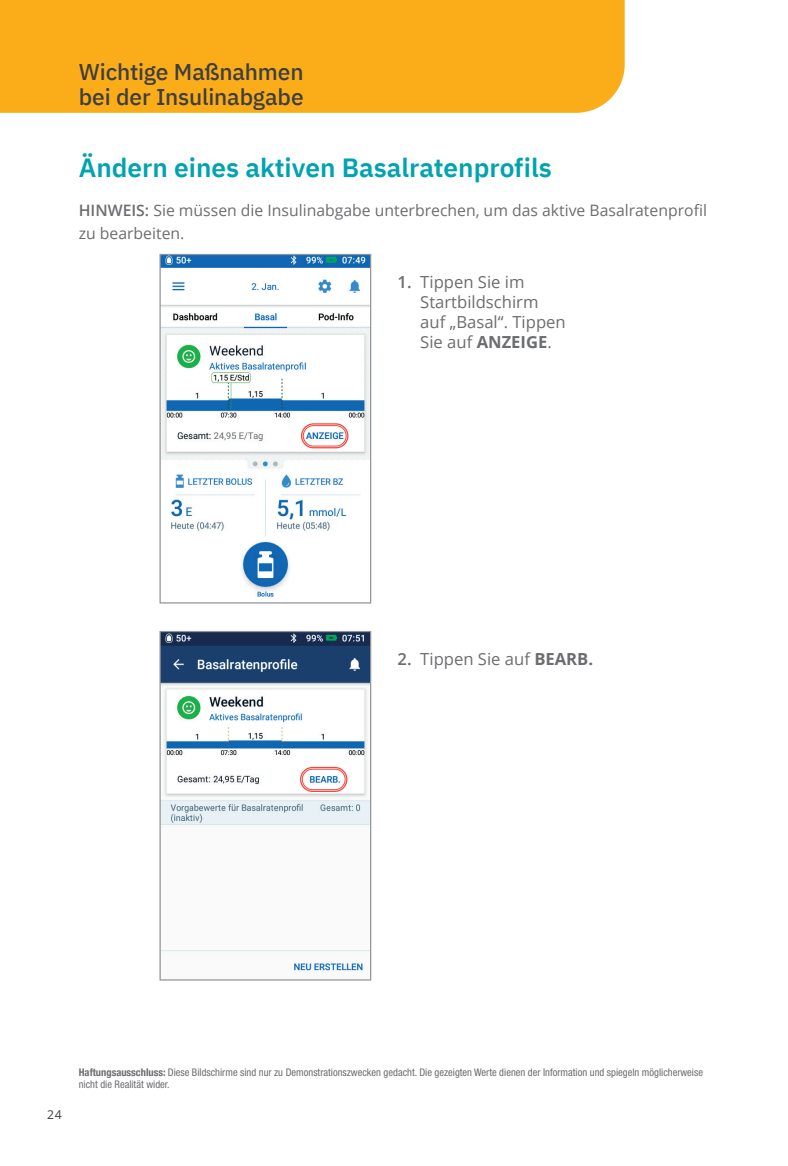
<style>
.page{position:relative;width:788px;height:1166px;background:#fff}
.page>*{position:absolute;margin:0;border:0;box-sizing:border-box;transform-origin:0 0}
.Headline{font:600 26.25px "IBM Plex Sans";color:#00a3ae}
.Header_Small_Left{font:500 22.75px/25.4px "IBM Plex Sans";letter-spacing:-.005em;color:#3e3e3f}
.t1{font:16.62px/20.1px "Open Sans";color:#6c6d70}
.t2{font:15.75px/22.8px "Open Sans";color:#6c6d70}
.t3{font:12.25px "Open Sans";color:#3e3e3f}
.Legal_copy{font:condensed 10.5px/12.6px "Helvetica Neue LT Std";color:#6c6d70}
.s1{font-weight:600}
.s2{font-weight:700}
.s3{font-family:"Helvetica Neue";font-weight:700}
</style>
<div class="page">
<div style="left:0;top:0;width:624px;height:113px;background:#faad19"></div>
<img style="left:161px;top:256px;width:208px;height:341px">
<div style="left:159px;top:254px;width:212px;height:349px;border:1px solid #939598"></div>
<div style="left:301px;top:423px;width:47px;height:25px;border:1px solid #ef473c;border-radius:12px"></div>
<div style="left:303px;top:425px;width:43px;height:21px;border:1px solid #ef473c;border-radius:10px"></div>
<img style="left:161px;top:633px;width:208px;height:339px">
<div style="left:159px;top:631px;width:212px;height:349px;border:1px solid #939598"></div>
<div style="left:300px;top:767px;width:47px;height:25px;border:1px solid #ef473c;border-radius:12px"></div>
<div style="left:302px;top:769px;width:43px;height:21px;border:1px solid #ef473c;border-radius:10px"></div>
<p class="Header_Small_Left" style="left:79px;top:57px;width:226px">Wichtige Maßnahmen bei der Insulinabgabe</p>
<p class="Headline" style="left:79px;top:147px;width:474px">Ändern eines aktiven Basalratenprofils</p>
<p class="t2" style="left:79px;top:198px;width:629px"><span class="s1">HINWEIS:</span> Sie müssen die Insulinabgabe unterbrechen, um das aktive Basalratenprofil zu bearbeiten.</p>
<p class="t1" style="left:420px;top:271px;width:147px;text-indent:-23px"><span class="s1">1.</span> Tippen Sie im<br>Startbildschirm auf „Basal“. Tippen<br>Sie auf <span class="s2">ANZEIGE</span>.</p>
<p class="t1" style="left:397px;top:648px;width:197px"><span class="s1">2.</span> Tippen Sie auf <span class="s2">BEARB.</span></p>
<p class="t3" style="left:47px;top:1105px;width:16px">24</p>
<p class="Legal_copy" style="left:79px;top:1065px;width:625px"><span class="s3">Haftungsausschluss:</span> Diese Bildschirme sind nur zu Demonstrationszwecken gedacht. Die gezeigten Werte dienen der Information und spiegeln möglicherweise nicht die Realität wider.</p>
</div>
